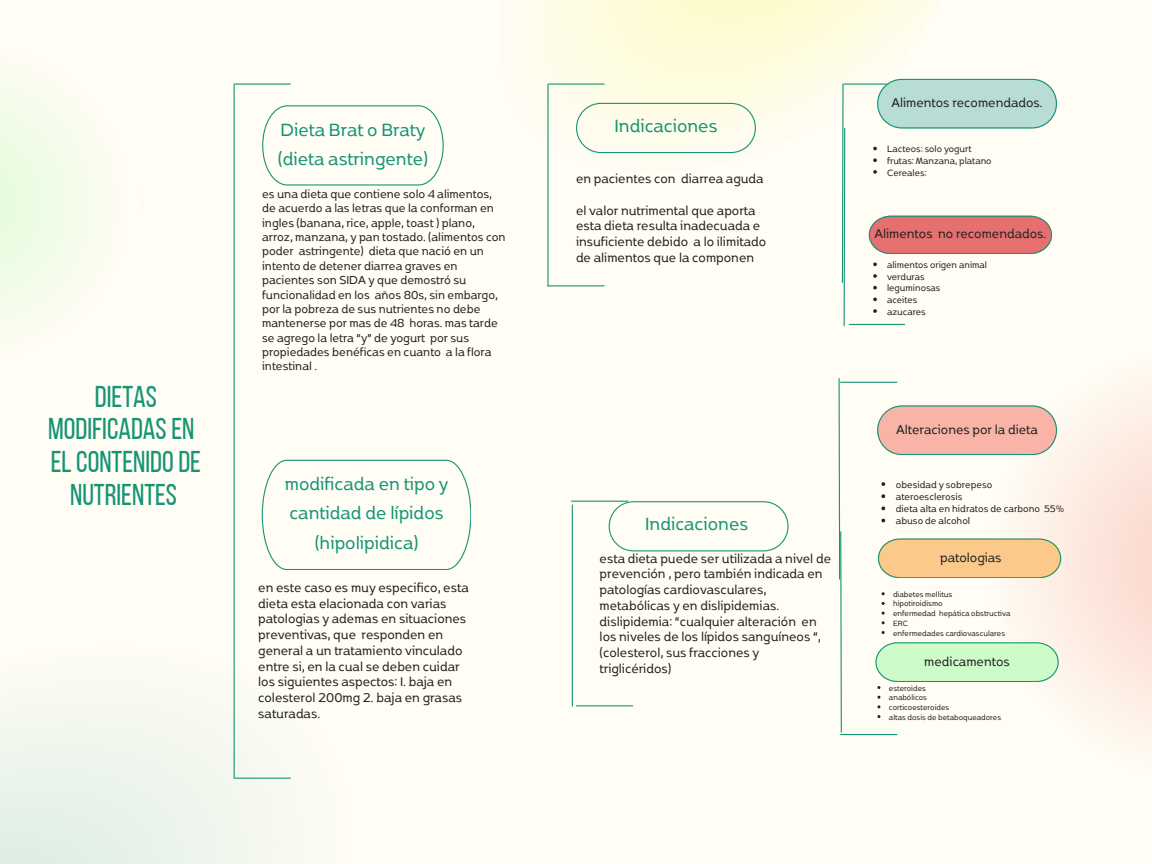
<style>
.page{position:relative;width:1152px;height:864px;background:#fffdf4}
.page>*{position:absolute;margin:0;border:0;box-sizing:border-box;transform-origin:0 0}
.t1{font:30px/32.7px "Bebas Neue";color:#169476;text-align:center}
.t2{font:21px/29.2px "Boriboon";color:#169476}
.t3{font:15px/15.8px "Boriboon";color:#222}
.t4{font:13.65px/14.4px "Boriboon";color:#222}
.t5{font:11.25px "Boriboon";color:#222}
.t6{font:10.8px "Boriboon";color:#222}
.t7{font:9px "Boriboon";color:#222}
</style>
<div class="page">
<svg style="left:0;top:101px;width:77px;height:204px;fill:#f1fce8"></svg>
<svg style="left:0;top:562px;width:291px;height:302px"></svg>
<hr style="left:234px;top:85px;width:1px;height:693px;background:#169476">
<hr style="left:234px;top:84px;width:57px;height:1px;background:#169476">
<hr style="left:234px;top:778px;width:57px;height:1px;background:#169476">
<svg style="left:300px;top:0;width:737px;height:302px"></svg>
<hr style="left:547px;top:85px;width:2px;height:201px;background:#169476">
<hr style="left:547px;top:84px;width:58px;height:1px;background:#169476">
<hr style="left:547px;top:285px;width:58px;height:1px;background:#169476">
<hr style="left:572px;top:505px;width:1px;height:201px;background:#169476">
<hr style="left:571px;top:501px;width:57px;height:1px;background:#169476">
<hr style="left:576px;top:705px;width:57px;height:1px;background:#169476">
<hr style="left:842px;top:84px;width:58px;height:1px;background:#169476">
<hr style="left:849px;top:324px;width:56px;height:1px;background:#169476">
<hr style="left:840px;top:734px;width:57px;height:1px;background:#169476">
<hr style="left:840px;top:382px;width:57px;height:1px;background:#169476">
<svg style="left:262px;top:105px;width:181px;height:80px"></svg>
<svg style="left:877px;top:79px;width:180px;height:49px;background:#b4dbd1"></svg>
<svg style="left:1034px;top:399px;width:118px;height:328px;fill:#fdede3"></svg>
<svg style="left:877px;top:405px;width:180px;height:50px;background:#edb5a9"></svg>
<div style="left:576px;top:103px;width:180px;height:50px;background:#fefcea"></div>
<svg style="left:262px;top:460px;width:209px;height:110px"></svg>
<svg style="left:609px;top:501px;width:180px;height:50px"></svg>
<svg style="left:873px;top:147px;width:4px;height:3px"></svg>
<svg style="left:873px;top:158px;width:4px;height:4px"></svg>
<svg style="left:873px;top:170px;width:4px;height:4px"></svg>
<svg style="left:881px;top:482px;width:4px;height:4px"></svg>
<svg style="left:881px;top:494px;width:4px;height:4px"></svg>
<svg style="left:881px;top:507px;width:4px;height:3px"></svg>
<svg style="left:881px;top:519px;width:4px;height:3px"></svg>
<svg style="left:869px;top:216px;width:183px;height:38px;background:#db7876"></svg>
<svg style="left:873px;top:263px;width:4px;height:3px"></svg>
<svg style="left:873px;top:274px;width:4px;height:4px"></svg>
<svg style="left:873px;top:286px;width:4px;height:3px"></svg>
<svg style="left:873px;top:298px;width:4px;height:3px"></svg>
<svg style="left:873px;top:309px;width:4px;height:4px"></svg>
<svg style="left:878px;top:538px;width:183px;height:40px;background:#eec88d"></svg>
<svg style="left:838px;top:378px;width:4px;height:355px"></svg>
<svg style="left:841px;top:84px;width:5px;height:243px"></svg>
<svg style="left:875px;top:642px;width:184px;height:47px"></svg>
<p class="t1" style="left:48px;top:383px;width:154px">DIETAS<br>MODIFICADASEN<br>ELCONTENIDODE<br>NUTRIENTES</p>
<p class="t2" style="left:278px;top:114px;width:152px">Dieta Brat o Braty (dieta astringente)</p>
<p class="t4" style="left:262px;top:186px;width:245px">es una dieta que contiene solo 4 alimentos, de acuerdo a las letras que la conforman en ingles (banana, rice, apple, toast ) plano, arroz, manzana, y pan tostado. (alimentos con poder astringente) dieta que nació en un intento de detener diarrea graves en pacientes son SIDA y que demostró su funcionalidad en los años 80s, sin embargo, por la pobreza de sus nutrientes no debe mantenerse por mas de 48 horas. mas tarde se agrego la letra “y” de yogurt por sus propiedades benéficas en cuanto a la flora intestinal .</p>
<p class="t2" style="left:285px;top:468px;width:165px;text-align:center">modificada en tipo y cantidad de lípidos (hipolipidica)</p>
<p class="t3" style="left:258px;top:579px;width:212px">en este caso es muy especifico, esta dieta esta elacionada con varias patologias y ademas en situaciones preventivas, que responden en general a un tratamiento vinculado entre si, en la cual se deben cuidar los siguientes aspectos: I. baja en colesterol 200mg 2. baja en grasas saturadas.</p>
<p class="t2" style="left:614px;top:110px;width:105px">Indicaciones</p>
<p class="t3" style="left:576px;top:170px;width:189px">en pacientes con diarrea aguda</p>
<p class="t3" style="left:576px;top:202px;width:192px">el valor nutrimental que aporta esta dieta resulta inadecuada e insuficiente debido a lo ilimitado de alimentos que la componen</p>
<p class="t2" style="left:645px;top:509px;width:105px">Indicaciones</p>
<p class="t3" style="left:600px;top:549px;width:233px">esta dieta puede ser utilizada a nivel de prevención , pero también indicada en patologías cardiovasculares, metabólicas y en dislipidemias.</p>
<p class="t3" style="left:600px;top:612px;width:223px">dislipidemia: “cualquier alteración en los niveles de los lípidos sanguíneos “, (colesterol, sus fracciones y triglicéridos)</p>
<p class="t3" style="left:891px;top:94px;width:153px">Alimentos recomendados.</p>
<p class="t6" style="left:887px;top:142px;width:86px">Lacteos: solo yogurt</p>
<p class="t6" style="left:887px;top:154px;width:106px">frutas: Manzana, platano</p>
<p class="t6" style="left:887px;top:165px;width:41px">Cereales:</p>
<p class="t3" style="left:874px;top:225px;width:174px">Alimentos no recomendados.</p>
<p class="t6" style="left:887px;top:258px;width:102px">alimentos origen animal</p>
<p class="t6" style="left:887px;top:270px;width:39px">verduras</p>
<p class="t6" style="left:887px;top:281px;width:55px">leguminosas</p>
<p class="t6" style="left:887px;top:293px;width:32px">aceites</p>
<p class="t6" style="left:887px;top:305px;width:40px">azucares</p>
<p class="t3" style="left:896px;top:421px;width:143px">Alteraciones por la dieta</p>
<p class="t5" style="left:896px;top:477px;width:98px">obesidad y sobrepeso</p>
<p class="t5" style="left:896px;top:490px;width:68px">ateroesclerosis</p>
<p class="t5" style="left:896px;top:502px;width:170px">dieta alta en hidratos de carbono 55%</p>
<p class="t5" style="left:896px;top:514px;width:76px">abuso de alcohol</p>
<p class="t3" style="left:940px;top:549px;width:63px">patologias</p>
<p class="t7" style="left:893px;top:588px;width:61px">diabetes mellitus</p>
<p class="t7" style="left:893px;top:598px;width:51px">hipotiroidismo</p>
<p class="t7" style="left:893px;top:608px;width:119px">enfermedad hepática obstructiva</p>
<p class="t7" style="left:893px;top:617px;width:16px">ERC</p>
<p class="t7" style="left:893px;top:627px;width:114px">enfermedades cardiovasculares</p>
<p class="t3" style="left:924px;top:653px;width:87px">medicamentos</p>
<p class="t7" style="left:889px;top:682px;width:38px">esteroides</p>
<p class="t7" style="left:889px;top:692px;width:40px">anabólicos</p>
<p class="t7" style="left:889px;top:702px;width:62px">corticoesteroides</p>
<p class="t7" style="left:889px;top:711px;width:114px">altas dosis de betaboqueadores</p>
</div>
